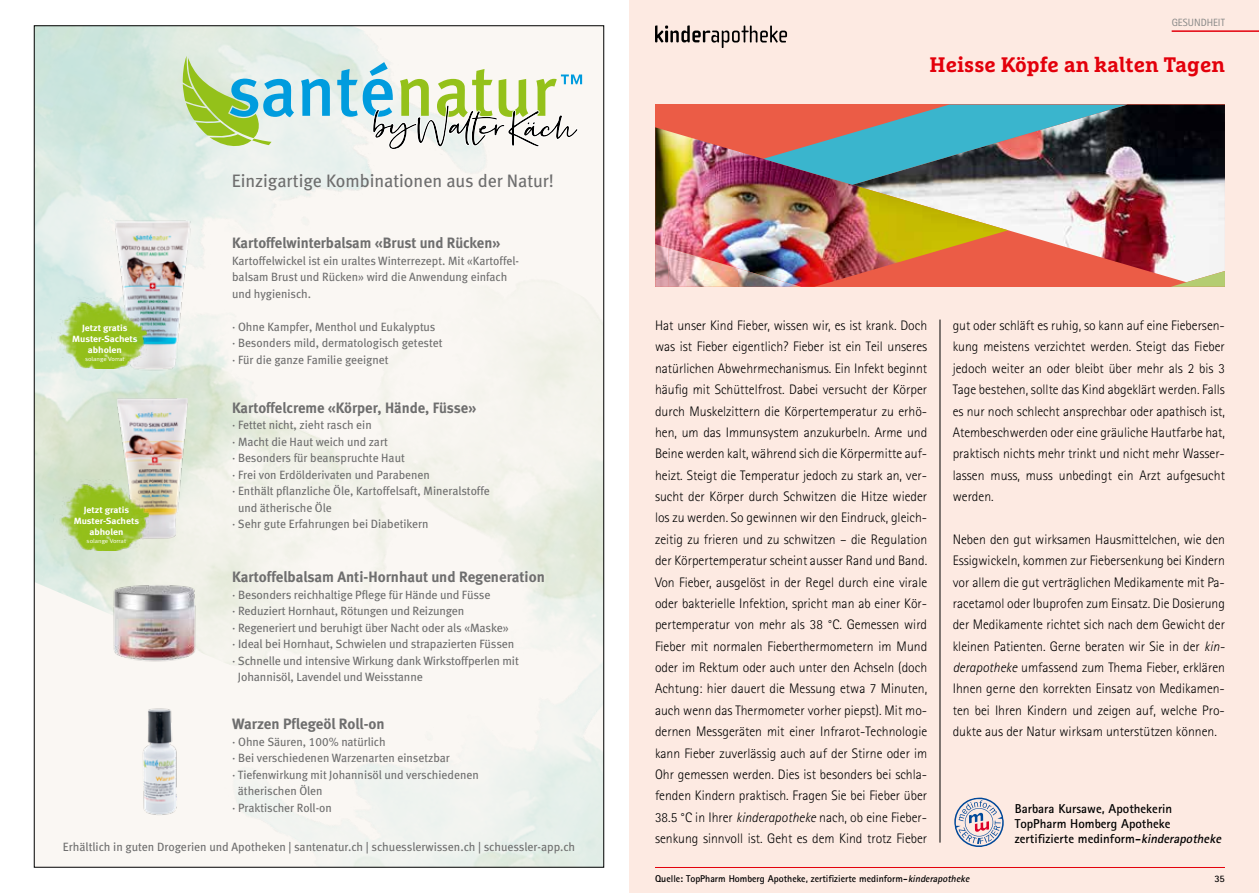
<style>
.page{position:relative;width:1259px;height:893px;background:#fff}
.page>*{position:absolute;margin:0;border:0;box-sizing:border-box;transform-origin:0 0}
.t1{font:700 21px "Marselis Slab Pro";color:#e3000b}
.t2{font:18px "Meta Book LF";color:#6e6e6e}
.t3{font:700 15px "Meta";color:#6e6e6e}
.t4{font:300 13.8px/21.3px "Rotis Sans Serif";color:#000;text-align:justify}
.t5{font:700 12.9px/15px "Rotis Sans Serif";color:#000}
.t6{font:12px/16.5px "Meta Book LF";letter-spacing:-.005em;color:#6e6e6e}
.t7{font:10.5px "Rotis Sans Serif";color:#868786}
.t8{font:700 9.9px "Rotis Sans Serif";color:#000}
.t9{font:700 9px/10.8px "Meta";color:#fff;text-align:center;scale:1.09 1}
.t10{font:6.3px "Helvetica";color:#000}
.t11{font:6px "Meta Normal";letter-spacing:-.005em;color:#fff;scale:1.09 1}
.s1{font-style:italic}
</style>
<div class="page">
<div style="left:629px;top:0;width:630px;height:893px;background:#fdeae2"></div>
<hr style="left:655px;top:867px;width:570px;height:1px;background:#e3000b">
<hr style="left:1171px;top:30px;width:88px;height:2px;background:#e3000b">
<svg style="left:655px;top:26px;width:132px;height:22px"></svg>
<img style="left:89px;top:381px;width:124px;height:173px">
<img style="left:95px;top:569px;width:105px;height:101px">
<img style="left:89px;top:196px;width:124px;height:185px">
<img style="left:124px;top:702px;width:67px;height:119px">
<img style="left:53px;top:480px;width:109px;height:70px">
<img style="left:52px;top:297px;width:109px;height:71px">
<svg style="left:301px;top:79px;width:29px;height:37px"></svg>
<svg style="left:182px;top:56px;width:112px;height:95px;background:#b3d8ae"></svg>
<svg style="left:337px;top:62px;width:245px;height:88px"></svg>
<div style="left:655px;top:105px;width:570px;height:182px;background:#eb5c46"></div>
<img style="left:1008px;top:105px;width:217px;height:173px">
<img style="left:655px;top:127px;width:353px;height:160px">
<img style="left:668px;top:248px;width:70px;height:39px">
<img style="left:655px;top:244px;width:13px;height:43px">
<img style="left:738px;top:268px;width:63px;height:19px">
<svg style="left:1170px;top:271px;width:55px;height:16px"></svg>
<svg style="left:763px;top:105px;width:364px;height:80px"></svg>
<hr style="left:939px;top:320px;width:1px;height:523px;background:#000">
<svg style="left:954px;top:797px;width:50px;height:50px"></svg>
<p class="t9" style="left:72px;top:322px;width:61px">Jetzt gratis<br>Muster-Sachets abholen</p>
<p class="t11" style="left:85px;top:355px;width:38px">solange Vorrat</p>
<p class="t9" style="left:74px;top:505px;width:61px">Jetzt gratis<br>Muster-Sachets abholen</p>
<p class="t11" style="left:87px;top:537px;width:38px">solange Vorrat</p>
<h2 class="t2" style="left:232px;top:170px;width:324px">Einzigartige Kombinationen aus der Natur!</h2>
<p class="t3" style="left:232px;top:234px;width:270px">Kartoffelwinterbalsam «Brust und Rücken»</p>
<p class="t6" style="left:232px;top:252px;width:288px">Kartoffelwickel ist ein uraltes Winterrezept. Mit «Kartoffel&shy;balsam Brust und Rücken» wird die Anwendung einfach und hygienisch.</p>
<p class="t6" style="left:232px;top:318px;width:212px">· Ohne Kampfer, Menthol und Eukalyptus<br>· Besonders mild, dermatologisch getestet · Für die ganze Familie geeignet</p>
<p class="t3" style="left:232px;top:399px;width:246px">Kartoffelcreme «Körper, Hände, Füsse»</p>
<p class="t6" style="left:232px;top:417px;width:141px">· Fettet nicht, zieht rasch ein</p>
<p class="t6" style="left:232px;top:433px;width:157px">· Macht die Haut weich und zart</p>
<p class="t6" style="left:232px;top:450px;width:174px">· Besonders für beanspruchte Haut</p>
<p class="t6" style="left:232px;top:466px;width:199px">· Frei von Erdölderivaten und Parabenen</p>
<p class="t6" style="left:232px;top:483px;width:259px">· Enthält pflanzliche Öle, Kartoffelsaft, Mineral stoffe</p>
<p class="t6" style="left:238px;top:499px;width:95px">und ätherische Öle</p>
<p class="t6" style="left:232px;top:516px;width:198px">· Sehr gute Erfahrungen bei Diabetikern</p>
<p class="t3" style="left:232px;top:568px;width:314px">Kartoffelbalsam Anti-Hornhaut und Regeneration</p>
<p class="t6" style="left:232px;top:586px;width:260px">· Besonders reichhaltige Pflege für Hände und Füsse</p>
<p class="t6" style="left:232px;top:603px;width:234px">· Reduziert Hornhaut, Rötungen und Reizungen</p>
<p class="t6" style="left:232px;top:619px;width:278px">· Regeneriert und beruhigt über Nacht oder als «Maske»</p>
<p class="t6" style="left:232px;top:636px;width:284px">· Ideal bei Hornhaut, Schwielen und strapazierten Füssen</p>
<p class="t6" style="left:232px;top:652px;width:288px">· Schnelle und intensive Wirkung dank Wirkstoffperlen mit</p>
<p class="t6" style="left:238px;top:669px;width:186px">Johannisöl, Lavendel und Weisstanne</p>
<p class="t3" style="left:232px;top:715px;width:154px">Warzen Pflegeöl Roll-on</p>
<p class="t6" style="left:232px;top:733px;width:155px">· Ohne Säuren, 100% natürlich</p>
<p class="t6" style="left:232px;top:749px;width:219px">· Bei verschiedenen Warzenarten einsetzbar</p>
<p class="t6" style="left:232px;top:766px;width:248px">· Tiefenwirkung mit Johannisöl und verschie denen</p>
<p class="t6" style="left:238px;top:782px;width:86px">ätherischen Ölen</p>
<p class="t6" style="left:232px;top:799px;width:101px">· Praktischer Roll-on</p>
<p class="t6" style="left:63px;top:838px;width:514px">Erhältlich in guten Drogerien und Apotheken | santenatur.ch | schuesslerwissen.ch | schuessler-app.ch</p>
<p class="t7" style="left:1171px;top:16px;width:55px">GESUNDHEIT</p>
<h1 class="t1" style="left:929px;top:51px;width:297px">Heisse Köpfe an kalten Tagen</h1>
<p class="t4" style="left:952px;top:315px;width:274px">gut oder schläft es ruhig, so kann auf eine Fiebersen&shy;kung meistens verzichtet werden. Steigt das Fieber jedoch weiter an oder bleibt über mehr als 2 bis 3<br>Tage bestehen, sollte das Kind abgeklärt werden. Falls es nur noch schlecht ansprechbar oder apathisch ist, Atembeschwerden oder eine gräuliche Hautfarbe hat, praktisch nichts mehr trinkt und nicht mehr Wasser&shy;lassen muss, muss unbedingt ein Arzt aufgesucht werden.</p>
<p class="t4" style="left:952px;top:529px;width:274px">Neben den gut wirksamen Hausmittelchen, wie den Essigwickeln, kommen zur Fiebersenkung bei Kindern vor allem die gut verträglichen Medikamente mit Pa&shy;racetamol oder Ibuprofen zum Einsatz. Die Dosierung der Medikamente richtet sich nach dem Gewicht der kleinen Patienten. Gerne beraten wir Sie in der <span class="s1">kin&shy;derapotheke</span> umfassend zum Thema Fieber, erklären Ihnen gerne den korrekten Einsatz von Medikamen&shy;ten bei Ihren Kindern und zeigen auf, welche Pro&shy;dukte aus der Natur wirksam unterstützen können.</p>
<p class="t4" style="left:655px;top:315px;width:274px">Hat unser Kind Fieber, wissen wir, es ist krank. Doch</p>
<p class="t10" style="left:1180px;top:326px;width:47px">08.06.16 15:07</p>
<p class="t4" style="left:655px;top:336px;width:274px">was ist Fieber eigentlich? Fieber ist ein Teil unseres natürlichen Abwehrmechanismus. Ein Infekt beginnt häufig mit Schüttelfrost. Dabei versucht der Körper durch Muskelzittern die Körpertemperatur zu erhö&shy;hen, um das Immunsystem anzukurbeln. Arme und Beine werden kalt, während sich die Körpermitte auf&shy;heizt. Steigt die Temperatur jedoch zu stark an, ver&shy;sucht der Körper durch Schwitzen die Hitze wieder los zu werden. So gewinnen wir den Eindruck, gleich&shy;zeitig zu frieren und zu schwitzen – die Regulation der Körpertemperatur scheint ausser Rand und Band.<br>Von Fieber, ausgelöst in der Regel durch eine virale oder bakterielle Infektion, spricht man ab einer Kör&shy;pertemperatur von mehr als 38 °C. Gemessen wird Fieber mit normalen Fieberthermometern im Mund oder im Rektum oder auch unter den Achseln (doch Achtung: hier dauert die Messung etwa 7 Minuten, auch wenn das Thermometer vorher piepst). Mit mo&shy;dernen Messgeräten mit einer Infrarot-Technologie kann Fieber zuverlässig auch auf der Stirne oder im Ohr gemessen werden. Dies ist besonders bei schla&shy;fenden Kindern praktisch. Fragen Sie bei Fieber über 38.5 °C in Ihrer <span class="s1">kinderapotheke</span> nach, ob eine Fieber&shy;senkung sinnvoll ist. Geht es dem Kind trotz Fieber</p>
<p class="t10" style="left:618px;top:326px;width:90px">MIF-KA_Header210x70.indd 8</p>
<p class="t5" style="left:1015px;top:801px;width:210px">Barbara Kursawe, Apothekerin<br>TopPharm Homberg Apotheke zertifizierte medinform-<span class="s1">kinderapotheke</span></p>
<p class="t8" style="left:655px;top:872px;width:318px">Quelle: TopPharm Homberg Apotheke, zertifizierte medinform-<span class="s1">kinderapotheke</span></p>
<p class="t8" style="left:1214px;top:872px;width:12px">35</p>
</div>
